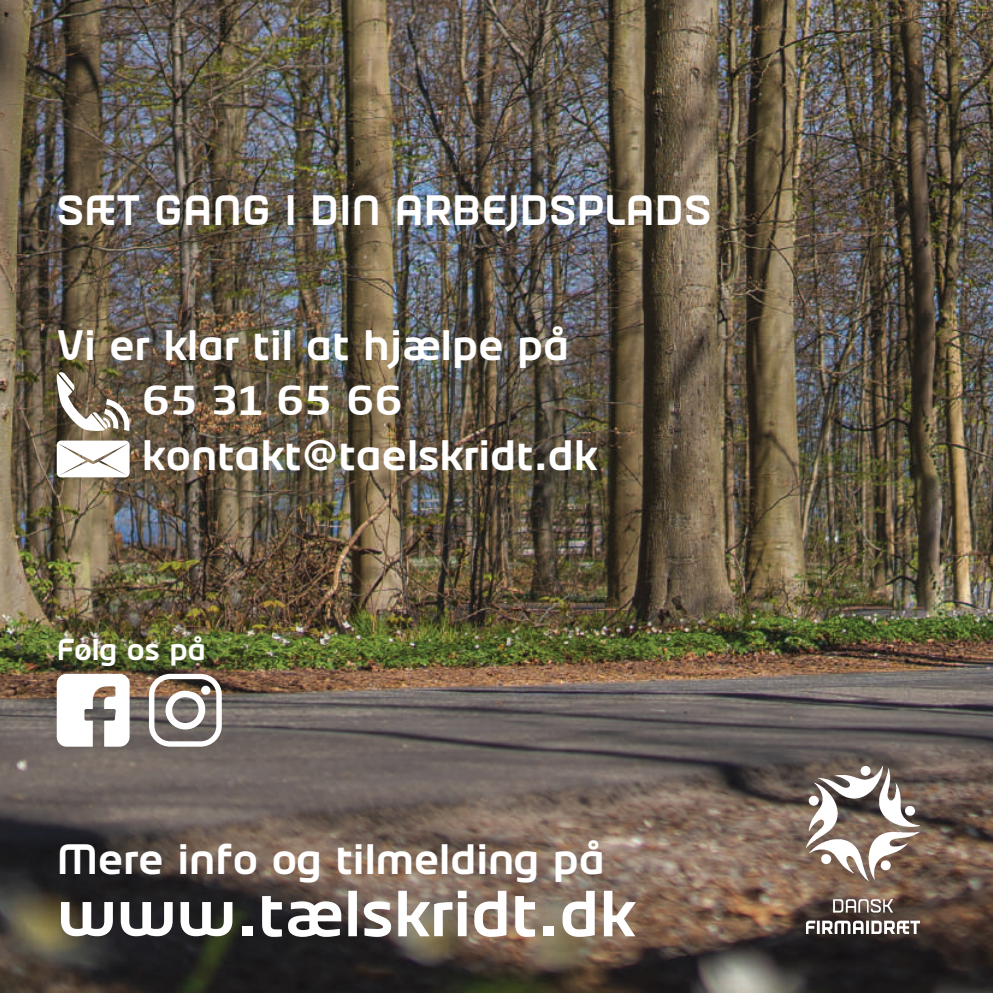
<style>
.page{position:relative;width:993px;height:993px;background:#fff}
.page>*{position:absolute;margin:0;border:0;box-sizing:border-box;transform-origin:0 0}
.t1{font:700 65px "Firm";color:#fff}
.t2{font:700 42.5px/55px "Firm";color:#fff}
.t3{font:700 30px "Firm";color:#fff}
</style>
<div class="page">
<img style="left:0;top:0;width:992px;height:992px">
<svg style="left:57px;top:673px;width:72px;height:73px"></svg>
<svg style="left:149px;top:673px;width:73px;height:73px"></svg>
<div style="left:201px;top:685px;width:9px;height:9px;background:#fff;border-radius:50%"></div>
<svg style="left:57px;top:440px;width:72px;height:37px"></svg>
<svg style="left:56px;top:371px;width:74px;height:61px"></svg>
<img style="left:806px;top:766px;width:112px;height:166px">
<p class="t2" style="left:57px;top:184px;width:656px">SÆT GANG I DIN ARBEJDSPLADS</p>
<p class="t2" style="left:142px;top:319px;width:457px;text-indent:-85px">Vi er klar til at hjælpe på<br>65 31 65 66 kontakt@taelskridt.dk</p>
<p class="t3" style="left:57px;top:632px;width:151px">Følg os på</p>
<p class="t2" style="left:57px;top:832px;width:549px">Mere info og tilmelding på</p>
<h1 class="t1" style="left:57px;top:875px;width:580px">www.tælskridt.dk</h1>
</div>
